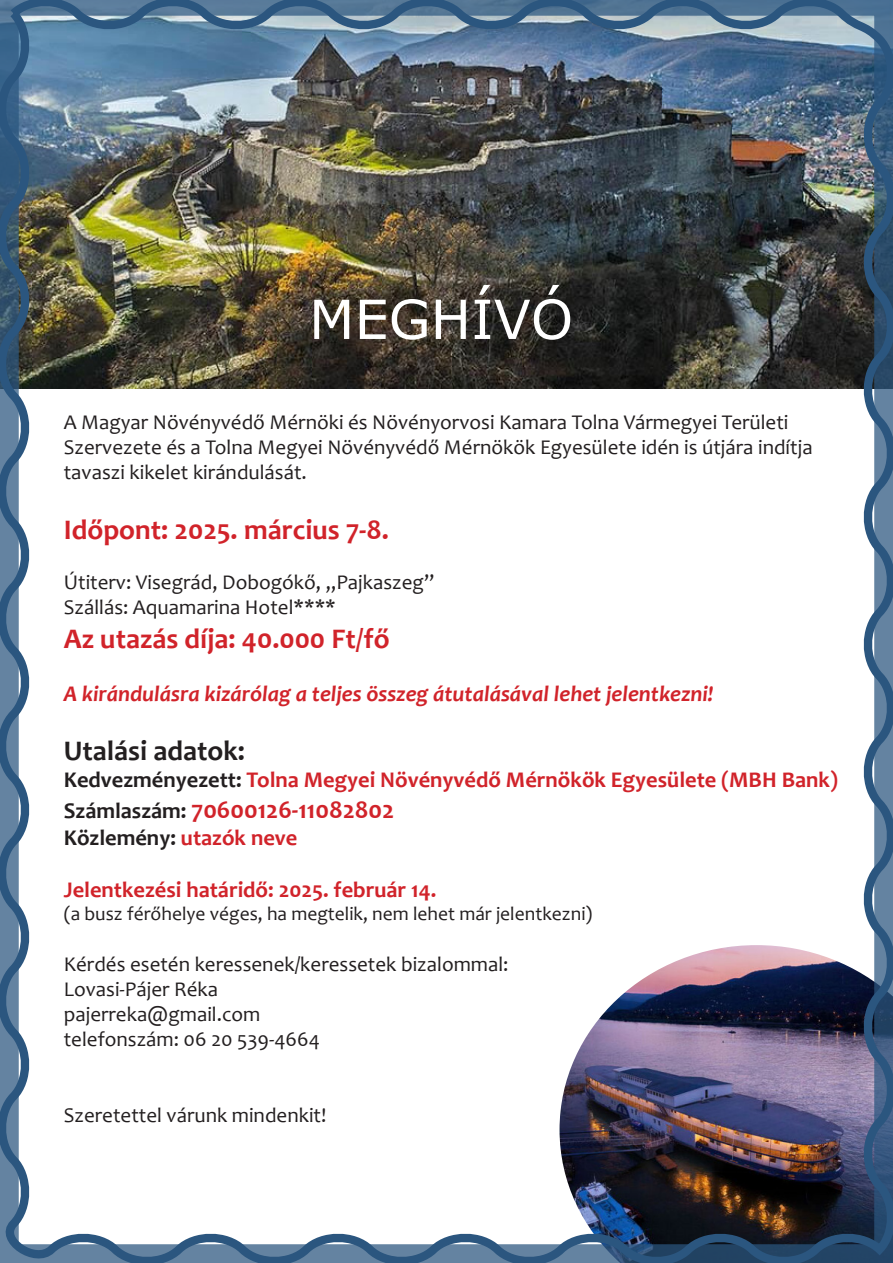
<style>
.page{position:relative;width:893px;height:1263px;background:#fff}
.page>*{position:absolute;margin:0;border:0;box-sizing:border-box;transform-origin:0 0}
.t1{font:54px "MS Reference Sans Serif";color:#fff}
.t2{font:700 28.5px "Candara";color:#d1232a}
.t3{font:700 28.5px "Candara";color:#231f20}
.t4{font:700 25.5px "Candara";color:#d1232a}
.t5{font:700 22.5px "Candara";color:#d1232a}
.t6{font:italic 700 22.5px "Candara";color:#d1232a}
.t7{font:700 22.5px "Candara";color:#231f20}
.t8{font:21px/25.2px "Candara";color:#231f20}
.t9{font:19.5px "Candara";color:#231f20}
.s1{color:#231f20}
.s2{font-size:22.5px;color:#231f20}
.s3{color:#d1232a}
</style>
<div class="page">
<img style="left:0;top:0;width:893px;height:1263px">
<p class="t1" style="left:309px;top:285px;width:266px">MEGHÍVÓ</p>
<p class="t8" style="left:64px;top:409px;width:750px">A Magyar Növényvédő Mérnöki és Növényorvosi Kamara Tolna Vármegyei Területi<br>Szervezete és a Tolna Megyei Növényvédő Mérnökök Egyesülete idén is útjára indítja tavaszi kikelet kirándulását.</p>
<p class="t2" style="left:64px;top:511px;width:327px">Időpont: 2025. március 7-8.</p>
<p class="t8" style="left:64px;top:569px;width:372px">Útiterv: Visegrád, Dobogókő, „Pajkaszeg”</p>
<p class="t8" style="left:64px;top:595px;width:274px">Szállás: Aquamarina Hotel****</p>
<p class="t2" style="left:64px;top:621px;width:327px">Az utazás díja: 40.000 Ft/fő</p>
<p class="t6" style="left:64px;top:679px;width:651px">A kirándulásra kizárólag a teljes összeg átutalásával lehet jelentkezni!</p>
<p class="t3" style="left:64px;top:733px;width:183px">Utalási adatok:</p>
<p class="t5" style="left:64px;top:766px;width:776px"><span class="s1">Kedvezményezett:</span> Tolna Megyei Növényvédő Mérnökök Egyesülete (MBH Bank)</p>
<p class="t4" style="left:64px;top:793px;width:332px"><span class="s2">Számlaszám:</span> 70600126-11082802</p>
<p class="t7" style="left:64px;top:823px;width:235px">Közlemény: <span class="s3">utazók neve</span></p>
<p class="t5" style="left:64px;top:875px;width:374px">Jelentkezési határidő: 2025. február 14.</p>
<p class="t9" style="left:64px;top:902px;width:530px">(a busz férőhelye véges, ha megtelik, nem lehet már jelentkezni)</p>
<p class="t8" style="left:64px;top:951px;width:446px">Kérdés esetén keressenek/keressetek bizalommal:</p>
<p class="t8" style="left:64px;top:976px;width:156px">Lovasi-Pájer Réka</p>
<p class="t8" style="left:64px;top:1001px;width:198px">pajerreka@gmail.com</p>
<p class="t8" style="left:64px;top:1027px;width:258px">telefonszám: 06 20 539-4664</p>
<p class="t8" style="left:64px;top:1102px;width:264px">Szeretettel várunk mindenkit!</p>
</div>
